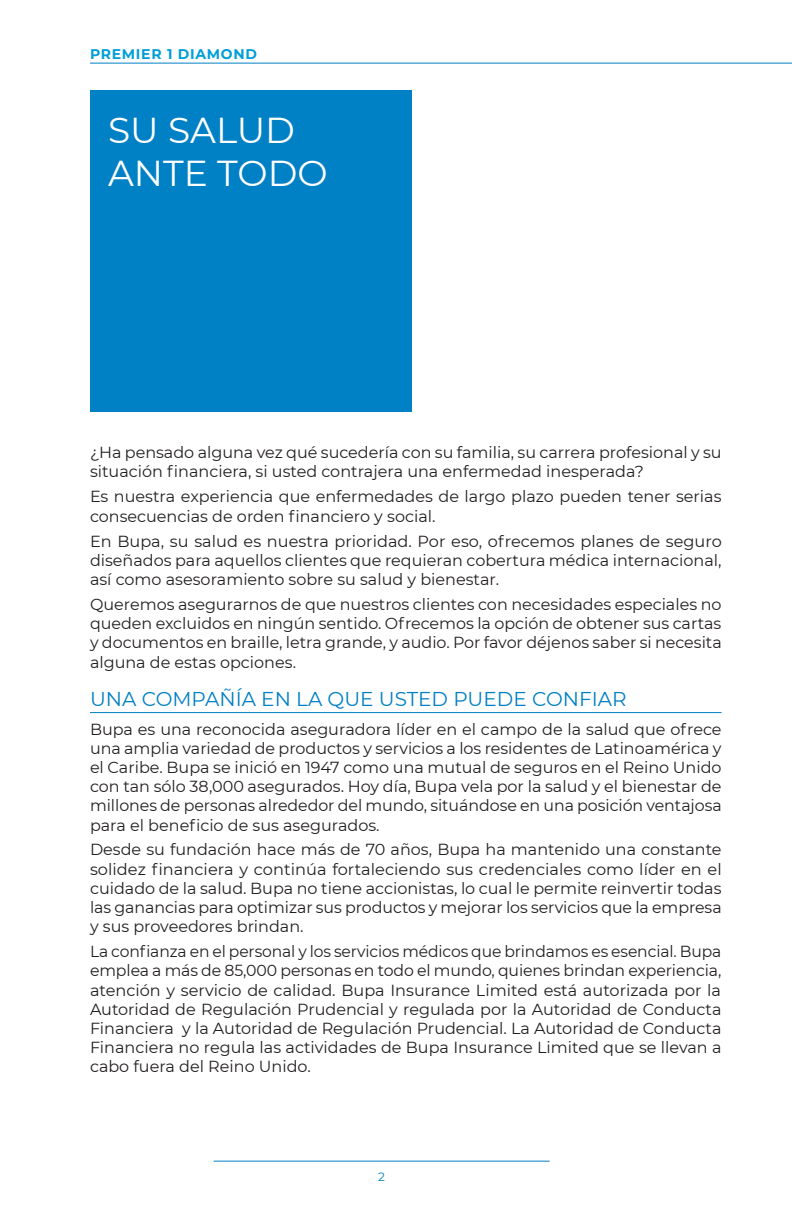
<style>
.page{position:relative;width:792px;height:1224px;background:#fff}
.page>*{position:absolute;margin:0;border:0;box-sizing:border-box;transform-origin:0 0}
.t1{font:36px/43.2px "Montserrat";color:#fff}
.t2{font:20px "Montserrat";color:#0080c5}
.t3{font:16px/19.2px "Montserrat";color:#231f20;text-align:justify}
.t4{font:700 14px "Montserrat";letter-spacing:.05em;color:#009fd8}
.t5{font:12px "Montserrat";color:#0080c5}
</style>
<div class="page">
<hr style="left:90px;top:63px;width:702px;height:1px;background:#0080c5">
<hr style="left:214px;top:1161px;width:336px;height:1px;background:#0080c5">
<hr style="left:90px;top:712px;width:632px;height:1px;background:#0080c5">
<div style="left:90px;top:90px;width:321px;height:321px;background:#0080c5"></div>
<p class="t4" style="left:90px;top:43px;width:168px">PREMIER 1 DIAMOND</p>
<h1 class="t1" style="left:108px;top:107px;width:221px">SU SALUD<br>ANTE TODO</h1>
<p class="t3" style="left:90px;top:442px;width:633px">¿Ha pensado alguna vez qué sucedería con su familia, su carrera profesional y su situación financiera, si usted contrajera una enfermedad inesperada?</p>
<p class="t3" style="left:90px;top:487px;width:633px">Es nuestra experiencia que enfermedades de largo plazo pueden tener serias consecuencias de orden financiero y social.</p>
<p class="t3" style="left:90px;top:531px;width:633px">En Bupa, su salud es nuestra prioridad. Por eso, ofrecemos planes de seguro diseñados para aquellos clientes que requieran cobertura médica internacional, así como asesoramiento sobre su salud y bienestar.</p>
<p class="t3" style="left:90px;top:594px;width:633px">Queremos asegurarnos de que nuestros clientes con necesidades especiales no queden excluidos en ningún sentido. Ofrecemos la opción de obtener sus cartas y documentos en braille, letra grande, y audio. Por favor déjenos saber si necesita alguna de estas opciones.</p>
<p class="t2" style="left:90px;top:685px;width:538px">UNA COMPAÑÍA EN LA QUE USTED PUEDE CONFIAR</p>
<p class="t3" style="left:90px;top:719px;width:633px">Bupa es una reconocida aseguradora líder en el campo de la salud que ofrece una amplia variedad de productos y servicios a los residentes de Latinoamérica y el Caribe. Bupa se inició en 1947 como una mutual de seguros en el Reino Unido con tan sólo 38,000 asegurados. Hoy día, Bupa vela por la salud y el bienestar de millones de personas alrededor del mundo, situándose en una posición ventajosa para el beneficio de sus asegurados.</p>
<p class="t3" style="left:90px;top:840px;width:633px">Desde su fundación hace más de 70 años, Bupa ha mantenido una constante solidez financiera y continúa fortaleciendo sus credenciales como líder en el cuidado de la salud. Bupa no tiene accionistas, lo cual le permite reinvertir todas las ganancias para optimizar sus productos y mejorar los servicios que la empresa y sus proveedores brindan.</p>
<p class="t3" style="left:90px;top:941px;width:633px">La confianza en el personal y los servicios médicos que brindamos es esencial. Bupa emplea a más de 85,000 personas en todo el mundo, quienes brindan experiencia, atención y servicio de calidad. Bupa Insurance Limited está autorizada por la Autoridad de Regulación Prudencial y regulada por la Autoridad de Conducta Financiera y la Autoridad de Regulación Prudencial. La Autoridad de Conducta Financiera no regula las actividades de Bupa Insurance Limited que se llevan a cabo fuera del Reino Unido.</p>
<p class="t5" style="left:378px;top:1169px;width:8px">2</p>
</div>
